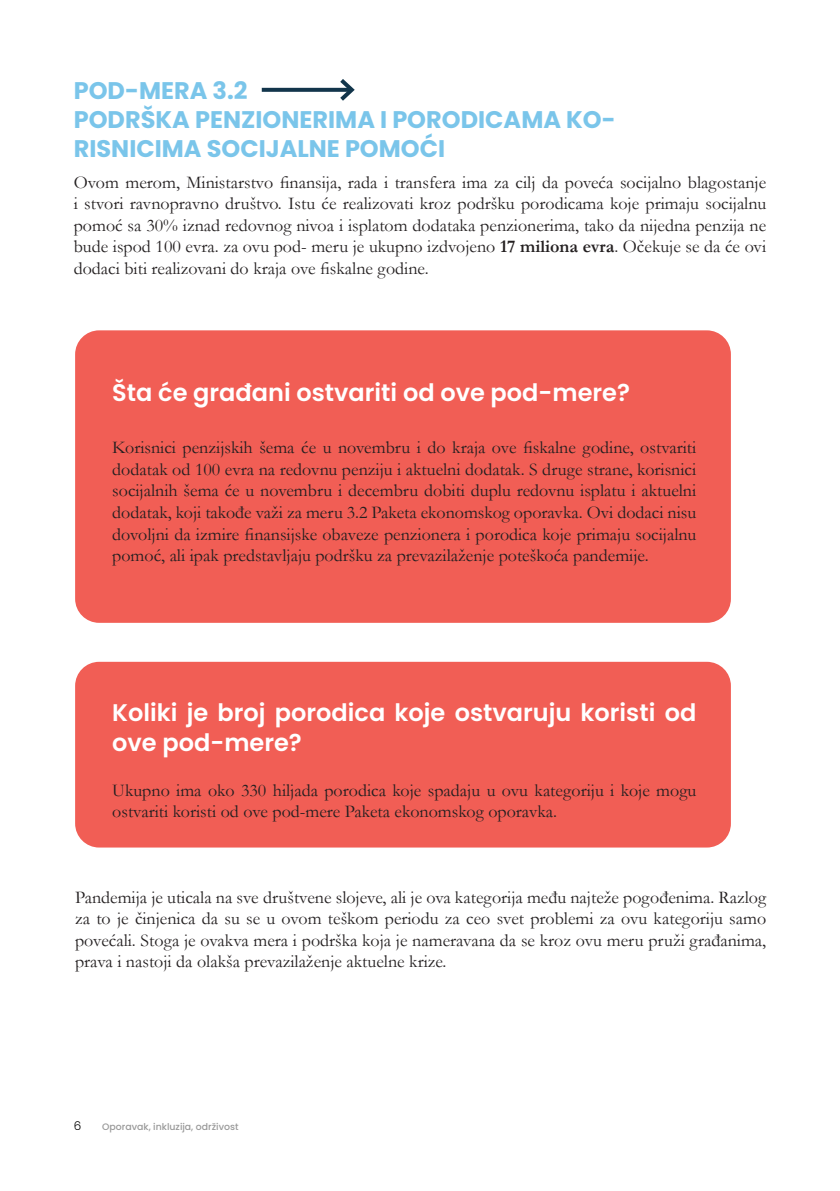
<style>
.page{position:relative;width:840px;height:1191px;background:#fff}
.page>*{position:absolute;margin:0;border:0;box-sizing:border-box;transform-origin:0 0}
.t1{font:600 24px/30px "Poppins";color:#fff}
.t2{font:700 24px/28.8px "Poppins";color:#7ac5ea}
.t3{font:18px/21.6px "Garamond";color:#231f20;text-align:justify}
.t4{font:300 12px "Poppins";color:#000}
.t5{font:500 9.4px "Poppins";color:#999}
.s1{font-weight:700}
</style>
<div class="page">
<svg style="left:261px;top:88px;width:75px;height:4px"></svg>
<svg style="left:336px;top:79px;width:19px;height:22px"></svg>
<div style="left:75px;top:330px;width:655px;height:293px;background:#f15e55;border-radius:24px"></div>
<div style="left:75px;top:662px;width:655px;height:185px;background:#f15e55;border-radius:24px"></div>
<h1 class="t2" style="left:74px;top:76px;width:543px">POD-MERA 3.2<br>PODRŠKA PENZIONERIMA I PORODICAMA KO-<br>RISNICIMA SOCIJALNE POMOĆI</h1>
<p class="t3" style="left:74px;top:171px;width:693px">Ovom merom, Ministarstvo finansija, rada i transfera ima za cilj da poveća socijalno blagostanje i stvori ravnopravno društvo. Istu će realizovati kroz podršku porodicama koje primaju socijalnu pomoć sa 30% iznad redovnog nivoa i isplatom dodataka penzionerima, tako da nijedna penzija ne bude ispod 100 evra. za ovu pod- meru je ukupno izdvojeno <span class="s1">17 miliona evra</span>. Očekuje se da će ovi dodaci biti realizovani do kraja ove fiskalne godine.</p>
<h1 class="t1" style="left:112px;top:378px;width:519px">Šta će građani ostvariti od ove pod-mere?</h1>
<p class="t3" style="left:112px;top:436px;width:585px">Korisnici penzijskih šema će u novembru i do kraja ove fiskalne godine, ostvariti dodatak od 100 evra na redovnu penziju i aktuelni dodatak. S druge strane, korisnici socijalnih šema će u novembru i decembru dobiti duplu redovnu isplatu i aktuelni dodatak, koji takođe važi za meru 3.2 Paketa ekonomskog oporavka. Ovi dodaci nisu dovoljni da izmire finansijske obaveze penzionera i porodica koje primaju socijalnu pomoć, ali ipak predstavljaju podršku za prevazilaženje poteškoća pandemije.</p>
<h1 class="t1" style="left:112px;top:699px;width:585px">Koliki je broj porodica koje ostvaruju koristi od ove pod-mere?</h1>
<p class="t3" style="left:112px;top:779px;width:585px">Ukupno ima oko 330 hiljada porodica koje spadaju u ovu kategoriju i koje mogu ostvariti koristi od ove pod-mere Paketa ekonomskog oporavka.</p>
<p class="t3" style="left:75px;top:885px;width:692px">Pandemija je uticala na sve društvene slojeve, ali je ova kategorija među najteže pogođenima. Razlog za to je činjenica da su se u ovom teškom periodu za ceo svet problemi za ovu kategoriju samo povećali. Stoga je ovakva mera i podrška koja je nameravana da se kroz ovu meru pruži građanima, prava i nastoji da olakša prevazilaženje aktuelne krize.</p>
<p class="t4" style="left:74px;top:1118px;width:9px">6</p>
<p class="t5" style="left:102px;top:1121px;width:138px">Oporavak, inkluzija, održivost</p>
</div>
